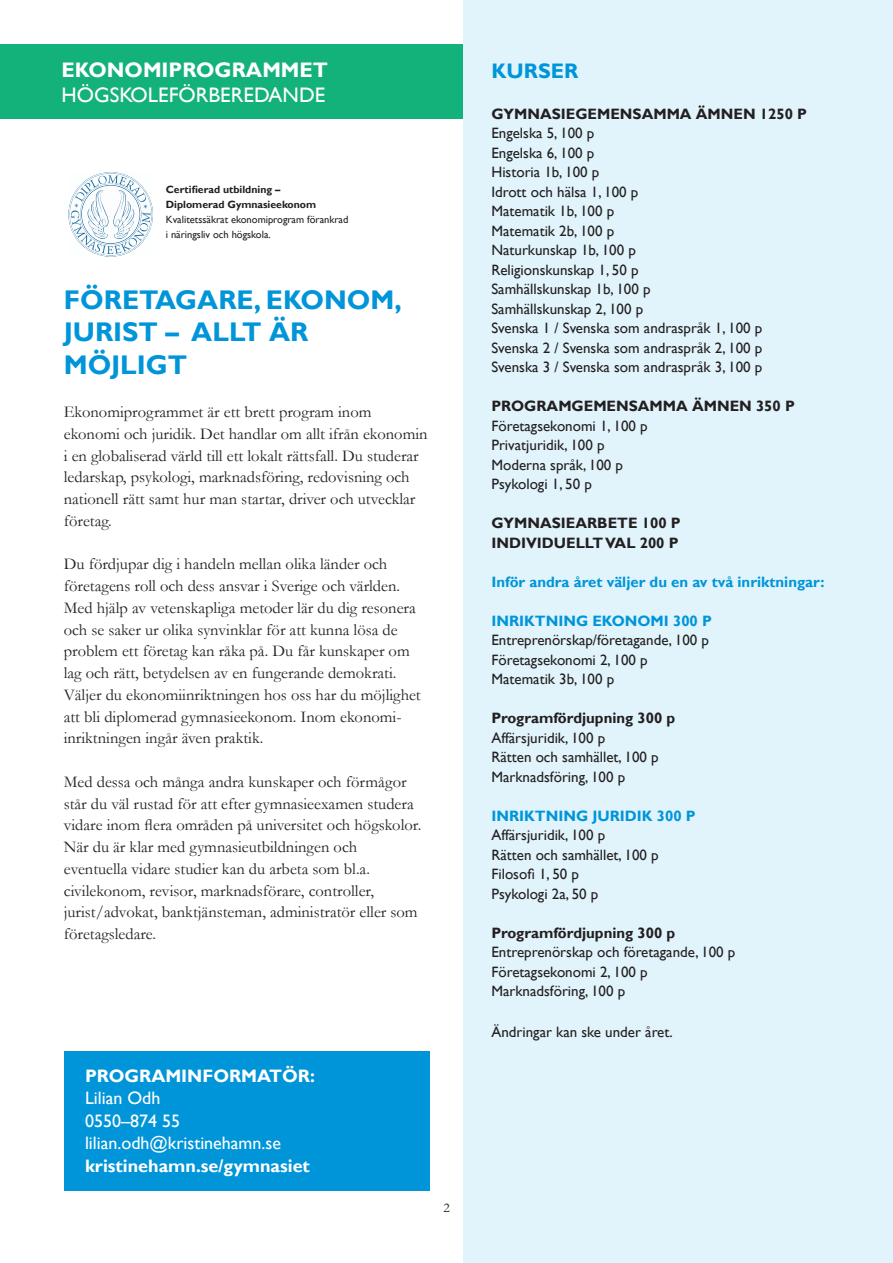
<style>
.page{position:relative;width:893px;height:1263px;background:#fff}
.page>*{position:absolute;margin:0;border:0;box-sizing:border-box;transform-origin:0 0}
.t1{font:700 27px/32.4px "Gill Sans";color:#0095d9}
.t2{font:21px "Gill Sans";color:#fff}
.t3{font:700 21px "Gill Sans";color:#fff}
.t4{font:700 21px "Gill Sans";color:#0095d9}
.t5{font:18px/22.5px "Gill Sans";color:#fff}
.t6{font:700 18px "Gill Sans";color:#fff}
.t7{font:16.5px/21.8px "Garamond";color:#231f20}
.t8{font:15px/19.5px "Gill Sans";color:#231f20}
.t9{font:700 15px "Gill Sans";color:#231f20}
.t10{font:700 15px "Gill Sans";color:#0095d9}
.t11{font:13.5px "Garamond";color:#231f20}
.t12{font:10.5px/15px "Gill Sans";color:#231f20}
.t13{font:700 10.5px/15px "Gill Sans";color:#231f20}
.s1{font-weight:700}
.s2{font-weight:700;color:#0095d9}
</style>
<div class="page">
<svg style="left:69px;top:172px;width:84px;height:85px"></svg>
<div style="left:0;top:45px;width:466px;height:74px;background:#13b27b"></div>
<div style="left:463px;top:0;width:430px;height:1263px;background:#e1f4fc"></div>
<div style="left:64px;top:1051px;width:365px;height:140px;background:#0095d9"></div>
<p class="t3" style="left:62px;top:58px;width:268px">EKONOMIPROGRAMMET</p>
<p class="t2" style="left:62px;top:83px;width:265px">HÖGSKOLEFÖRBEREDANDE</p>
<p class="t13" style="left:166px;top:183px;width:152px">Certifierad utbildning –<br>Diplomerad Gymnasieekonom</p>
<p class="t12" style="left:166px;top:212px;width:184px">Kvalitetssäkrat ekonomiprogram förankrad i näringsliv och högskola.</p>
<p class="t1" style="left:64px;top:284px;width:339px">FÖRETAGARE, EKONOM,<br>JURIST – ALLT ÄR<br>MÖJLIGT</p>
<p class="t7" style="left:64px;top:401px;width:309px">Ekonomiprogrammet är ett brett program inom</p>
<p class="t7" style="left:64px;top:422px;width:365px">ekonomi och juridik. Det handlar om allt ifrån ekonomin i en globaliserad värld till ett lokalt rättsfall. Du studerar ledarskap, psykologi, marknadsföring, redovisning och nationell rätt samt hur man startar, driver och utvecklar företag.</p>
<p class="t7" style="left:64px;top:553px;width:325px">Du fördjupar dig i handeln mellan olika länder och</p>
<p class="t7" style="left:64px;top:575px;width:353px">företagens roll och dess ansvar i Sverige och världen.<br>Med hjälp av vetenskapliga metoder lär du dig resonera och se saker ur olika synvinklar för att kunna lösa de</p>
<p class="t7" style="left:64px;top:640px;width:358px">problem ett företag kan råka på. Du får kunskaper om lag och rätt, betydelsen av en fungerande demokrati.<br>Väljer du ekonomiinriktningen hos oss har du möjlighet att bli diplomerad gymnasieekonom. Inom ekonomi-</p>
<p class="t7" style="left:64px;top:727px;width:201px">inriktningen ingår även praktik.</p>
<p class="t7" style="left:64px;top:770px;width:359px">Med dessa och många andra kunskaper och förmågor står du väl rustad för att efter gymnasieexamen studera vidare inom flera områden på universitet och högskolor.<br>När du är klar med gymnasieutbildningen och eventuella vidare studier kan du arbeta som bl.a. civilekonom, revisor, marknadsförare, controller, jurist/advokat, banktjänsteman, administratör eller som företagsledare.</p>
<p class="t5" style="left:85px;top:1065px;width:231px"><span class="s1">PROGRAMINFORMATÖR:<br></span>Lilian Odh<br>0550–874 55 lilian.odh@kristinehamn.se</p>
<p class="t6" style="left:85px;top:1155px;width:226px">kristinehamn.se/gymnasiet</p>
<p class="t11" style="left:443px;top:1199px;width:8px">2</p>
<p class="t4" style="left:491px;top:59px;width:88px">KURSER</p>
<p class="t9" style="left:491px;top:105px;width:317px">GYMNASIEGEMENSAMMA ÄMNEN 1250 P</p>
<p class="t8" style="left:491px;top:124px;width:105px">Engelska 5, 100 p</p>
<p class="t8" style="left:491px;top:143px;width:105px">Engelska 6, 100 p</p>
<p class="t8" style="left:491px;top:163px;width:110px">Historia 1b, 100 p</p>
<p class="t8" style="left:491px;top:182px;width:149px">Idrott och hälsa 1, 100 p</p>
<p class="t8" style="left:491px;top:202px;width:124px">Matematik 1b, 100 p</p>
<p class="t8" style="left:491px;top:221px;width:124px">Matematik 2b, 100 p</p>
<p class="t8" style="left:491px;top:241px;width:146px">Naturkunskap 1b, 100 p</p>
<p class="t8" style="left:491px;top:260px;width:149px">Religionskunskap 1, 50 p</p>
<p class="t8" style="left:491px;top:280px;width:161px">Samhällskunskap 1b, 100 p</p>
<p class="t8" style="left:491px;top:299px;width:153px">Samhällskunskap 2, 100 p</p>
<p class="t8" style="left:491px;top:319px;width:273px">Svenska 1 / Svenska som andraspråk 1, 100 p</p>
<p class="t8" style="left:491px;top:338px;width:273px">Svenska 2 / Svenska som andraspråk 2, 100 p</p>
<p class="t8" style="left:491px;top:358px;width:273px">Svenska 3 / Svenska som andraspråk 3, 100 p</p>
<p class="t9" style="left:491px;top:397px;width:305px">PROGRAMGEMENSAMMA ÄMNEN 350 P</p>
<p class="t8" style="left:491px;top:416px;width:158px">Företagsekonomi 1, 100 p</p>
<p class="t8" style="left:491px;top:436px;width:115px">Privatjuridik, 100 p</p>
<p class="t8" style="left:491px;top:455px;width:133px">Moderna språk, 100 p</p>
<p class="t8" style="left:491px;top:475px;width:102px">Psykologi 1, 50 p</p>
<p class="t9" style="left:491px;top:514px;width:191px">GYMNASIEARBETE 100 P</p>
<p class="t9" style="left:491px;top:534px;width:189px">INDIVIDUELLT VAL 200 P</p>
<p class="t10" style="left:491px;top:573px;width:335px">Inför andra året väljer du en av två inriktningar:</p>
<p class="t8" style="left:491px;top:611px;width:222px"><span class="s2">INRIKTNING EKONOMI 300 P<br></span>Entreprenörskap/företagande, 100 p<br>Företagsekonomi 2, 100 p<br>Matematik 3b, 100 p</p>
<p class="t8" style="left:491px;top:709px;width:185px"><span class="s1">Programfördjupning 300 p<br></span>Affärsjuridik, 100 p<br>Rätten och samhället, 100 p<br>Marknadsföring, 100 p</p>
<p class="t8" style="left:491px;top:806px;width:206px"><span class="s2">INRIKTNING JURIDIK 300 P<br></span>Affärsjuridik, 100 p<br>Rätten och samhället, 100 p<br>Filosofi 1, 50 p<br>Psykologi 2a, 50 p</p>
<p class="t8" style="left:491px;top:923px;width:246px"><span class="s1">Programfördjupning 300 p<br></span>Entreprenörskap och företagande, 100 p<br>Företagsekonomi 2, 100 p<br>Marknadsföring, 100 p</p>
<p class="t8" style="left:491px;top:1022px;width:183px">Ändringar kan ske under året.</p>
</div>
